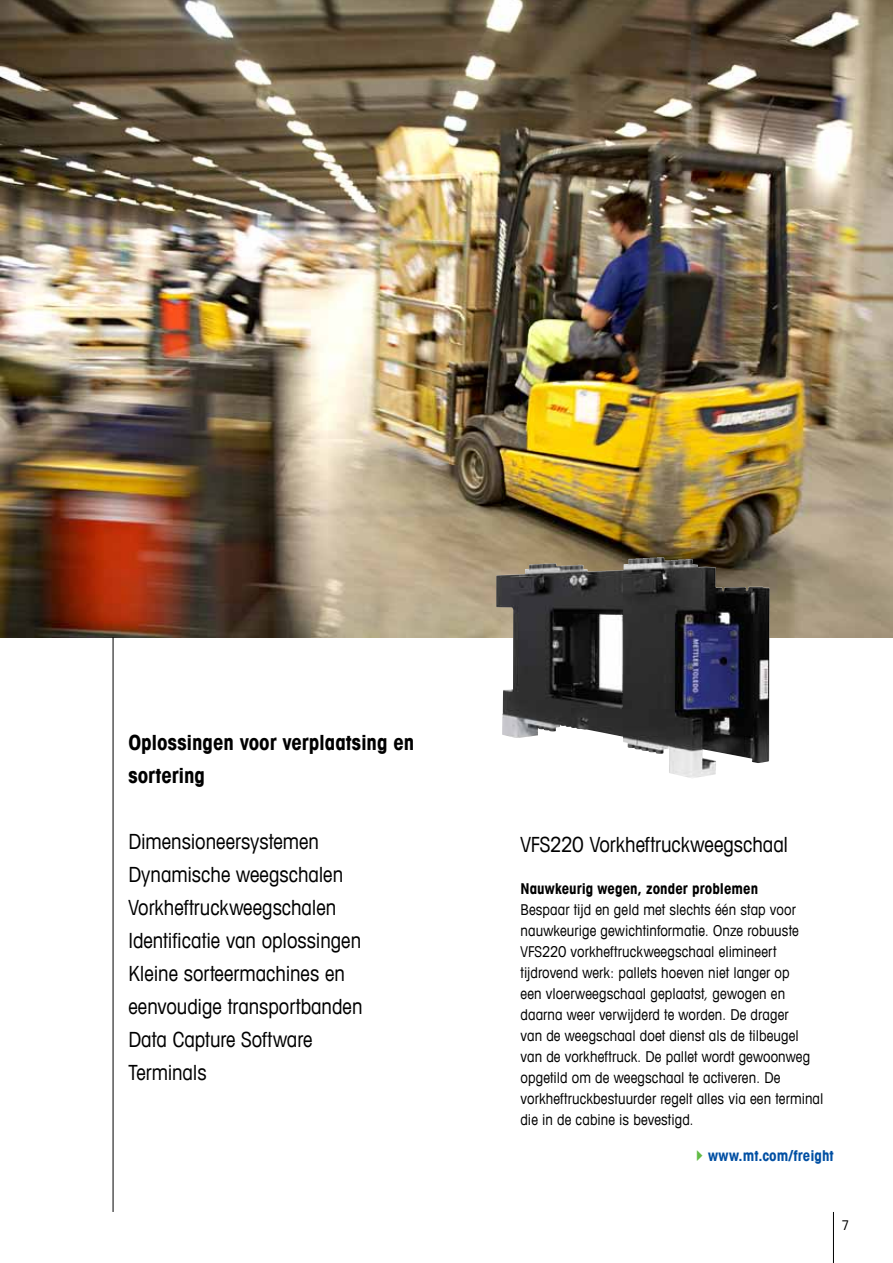
<style>
.page{position:relative;width:893px;height:1263px;background:#fff}
.page>*{position:absolute;margin:0;border:0;box-sizing:border-box;transform-origin:0 0}
.t1{font:condensed 21px/33px "Avant Garde Com";color:#000}
.t2{font:700 condensed 21px/33px "Avant Garde Com";letter-spacing:-.005em;color:#000}
.t3{font:condensed 15px/21px "Avant Garde Com";letter-spacing:.005em;color:#000}
.t4{font:700 condensed 15px "Avant Garde Com";color:#000}
.t5{font:700 condensed 15px "Avant Garde Com";letter-spacing:.005em;color:#004fa3}
.t6{font:condensed 13.5px "Avant Garde Com";color:#000}
</style>
<div class="page">
<img style="left:0;top:0;width:893px;height:637px">
<hr style="left:833px;top:1212px;width:1px;height:51px;background:#000">
<hr style="left:113px;top:637px;width:1px;height:575px;background:#000">
<img style="left:496px;top:557px;width:274px;height:221px">
<h1 class="t2" style="left:128px;top:725px;width:287px">Oplossingen voor verplaatsing en sortering</h1>
<h1 class="t1" style="left:128px;top:824px;width:236px">Dimensioneersystemen<br>Dynamische weegschalen<br>Vorkheftruckweegschalen<br>Identificatie van oplossingen<br>Kleine sorteermachines en eenvoudige transportbanden<br>Data Capture Software<br>Terminals</h1>
<h1 class="t1" style="left:520px;top:827px;width:269px">VFS220 Vorkheftruckweegschaal</h1>
<p class="t4" style="left:520px;top:879px;width:239px">Nauwkeurig wegen, zonder problemen</p>
<p class="t3" style="left:520px;top:898px;width:304px">Bespaar tijd en geld met slechts één stap voor nauwkeurige gewichtinformatie. Onze robuuste VFS220 vorkheftruckweegschaal elimineert tijdrovend werk: pallets hoeven niet langer op<br>een vloerweegschaal geplaatst, gewogen en daarna weer verwijderd te worden. De drager<br>van de weegschaal doet dienst als de tilbeugel van de vorkheftruck. De pallet wordt gewoonweg opgetild om de weegschaal te activeren. De vorkheftruckbestuurder regelt alles via een terminal die in de cabine is bevestigd.</p>
<p class="t5" style="left:708px;top:1146px;width:127px">www.mt.com/freight</p>
<p class="t6" style="left:842px;top:1217px;width:9px">7</p>
</div>
